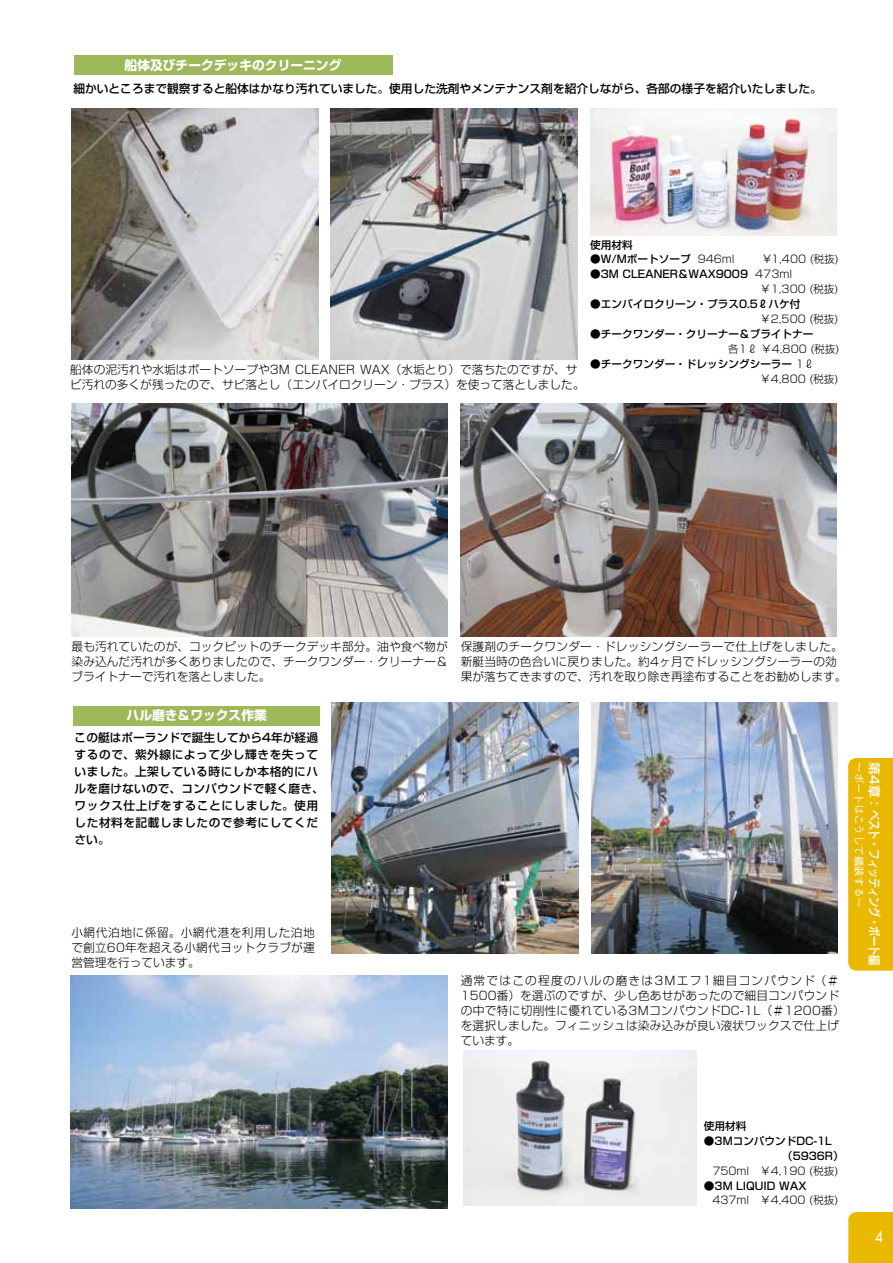
<style>
.page{position:relative;width:893px;height:1263px;background:#fff}
.page>*{position:absolute;margin:0;border:0;box-sizing:border-box;transform-origin:0 0}
.t1{font:14.85px "Futura";color:#fff;scale:.95 1}
.t2{font:700 12.75px "Shin Go Pr 6";color:#fff}
.t3{font:500 12.75px "Shin Go Pr 6";letter-spacing:-.05em;color:#fff}
.t4{font:300 11.7px/14.9px "Shin Go Pr 6";letter-spacing:.01em;color:#000}
.t5{font:500 11.7px/17px "Shin Go Pr 6";letter-spacing:.045em;color:#000}
.t6{font:500 11.7px "Shin Go Pr 6";color:#000}
.t7{font:500 10.65px/14.9px "Shin Go Pr 6";color:#000}
.t8{font:300 10.65px/14.9px "Shin Go Pr 6";color:#000}
.t9{font:500 10.65px "Gothic BBB Pr 6";letter-spacing:-.025em;color:#fff}
.s1{font-weight:300}
.s2{font-weight:500}
</style>
<div class="page">
<img style="left:332px;top:703px;width:246px;height:251px">
<img style="left:591px;top:703px;width:247px;height:251px">
<div style="left:74px;top:706px;width:246px;height:19px;background:#9db95c"></div>
<div style="left:74px;top:56px;width:318px;height:19px;background:#9db95c"></div>
<img style="left:461px;top:404px;width:376px;height:232px">
<img style="left:72px;top:404px;width:376px;height:233px">
<img style="left:71px;top:975px;width:376px;height:233px">
<img style="left:71px;top:109px;width:247px;height:250px">
<img style="left:331px;top:109px;width:246px;height:250px">
<img style="left:590px;top:108px;width:247px;height:128px">
<img style="left:463px;top:1051px;width:233px;height:155px">
<div style="left:848px;top:1212px;width:45px;height:51px;background:#e9b800"></div>
<div style="left:848px;top:758px;width:45px;height:213px;background:#e9b800"></div>
<p class="t2" style="left:125px;top:55px;width:218px">船体及びチークデッキのクリーニング</p>
<p class="t6" style="left:74px;top:79px;width:750px">細かいところまで観察すると船体はかなり汚れていました。使用した洗剤やメンテナンス剤を紹介しながら、各部の様子を紹介いたしました。</p>
<p class="t4" style="left:70px;top:361px;width:516px">船体の泥汚れや水垢はボートソープや3M CLEANER WAX（水垢とり）で落ちたのですが、サビ汚れの多くが残ったので、サビ落とし（エンバイロクリーン・プラス）を使って落としました。</p>
<p class="t7" style="left:590px;top:236px;width:44px">使用材料</p>
<p class="t7" style="left:590px;top:251px;width:146px"><span class="s1">●</span>W/Mボートソープ <span class="s1">946ml</span></p>
<p class="t8" style="left:763px;top:251px;width:77px">¥1,400 (税抜)</p>
<p class="t7" style="left:760px;top:266px;width:80px;text-indent:-170px"><span class="s1">●</span>3M CLEANER＆WAX9009 <span class="s1">473ml￥1,300 (税抜)</span></p>
<p class="t7" style="left:760px;top:296px;width:80px;text-indent:-170px"><span class="s1">●</span>エンバイロクリーン・プラス0.5ℓハケ付<span class="s1">￥2,500 (税抜)</span></p>
<p class="t7" style="left:728px;top:326px;width:113px;text-indent:-138px"><span class="s1">●</span>チークワンダー・クリーナー＆ブライトナー<span class="s1">各1ℓ ￥4,800 (税抜)</span></p>
<p class="t7" style="left:760px;top:355px;width:80px;text-indent:-170px"><span class="s1">●</span>チークワンダー・ドレッシングシーラー <span class="s1">1ℓ￥4,800 (税抜)</span></p>
<p class="t4" style="left:72px;top:638px;width:378px;text-align:justify">最も汚れていたのが、コックピットのチークデッキ部分。油や食べ物が染み込んだ汚れが多くありましたので、チークワンダー・クリーナー＆ブライトナーで汚れを落としました。</p>
<p class="t4" style="left:461px;top:638px;width:387px">保護剤のチークワンダー・ドレッシングシーラーで仕上げをしました。新艇当時の色合いに戻りました。約4ヶ月でドレッシングシーラーの効果が落ちてきますので、汚れを取り除き再塗布することをお勧めします。</p>
<p class="t2" style="left:127px;top:705px;width:142px">ハル磨き＆ワックス作業</p>
<p class="t5" style="left:75px;top:728px;width:251px">この艇はポーランドで誕生してから4年が経過するので、紫外線によって少し輝きを失っていました。上架している時にしか本格的にハルを磨けないので、コンパウンドで軽く磨き、ワックス仕上げをすることにしました。使用した材料を記載しましたので参考にしてください。</p>
<p class="t4" style="left:71px;top:924px;width:245px;text-align:justify">小網代泊地に係留。小網代港を利用した泊地で創立60年を超える小網代ヨットクラブが運営管理を行っています。</p>
<p class="t4" style="left:461px;top:972px;width:386px">通常ではこの程度のハルの磨きは3Mエフ1細目コンパウンド（＃<br>1500番）を選ぶのですが、少し色あせがあったので細目コンパウンドの中で特に切削性に優れている3MコンパウンドDC-1L（＃1200番）を選択しました。フィニッシュは染み込みが良い液状ワックスで仕上げています。</p>
<p class="t3" style="left:885px;top:762px;width:205px;rotate:90deg">第4章：ベスト・フィッティング・ボート編</p>
<p class="t9" style="left:868px;top:762px;width:147px;rotate:90deg">〜ボートはこうして艤装する〜</p>
<p class="t7" style="left:704px;top:1118px;width:44px">使用材料</p>
<p class="t7" style="left:782px;top:1133px;width:63px;text-indent:-78px"><span class="s1">●</span>3MコンパウンドDC-1L（5936R）</p>
<p class="t8" style="left:712px;top:1162px;width:127px">750ml　￥4,190 (税抜)</p>
<p class="t8" style="left:712px;top:1177px;width:127px;text-indent:-8px">●<span class="s2">3M LIQUID WAX<br></span>437ml　￥4,400 (税抜)</p>
<p class="t1" style="left:875px;top:1227px;width:10px">4</p>
</div>
